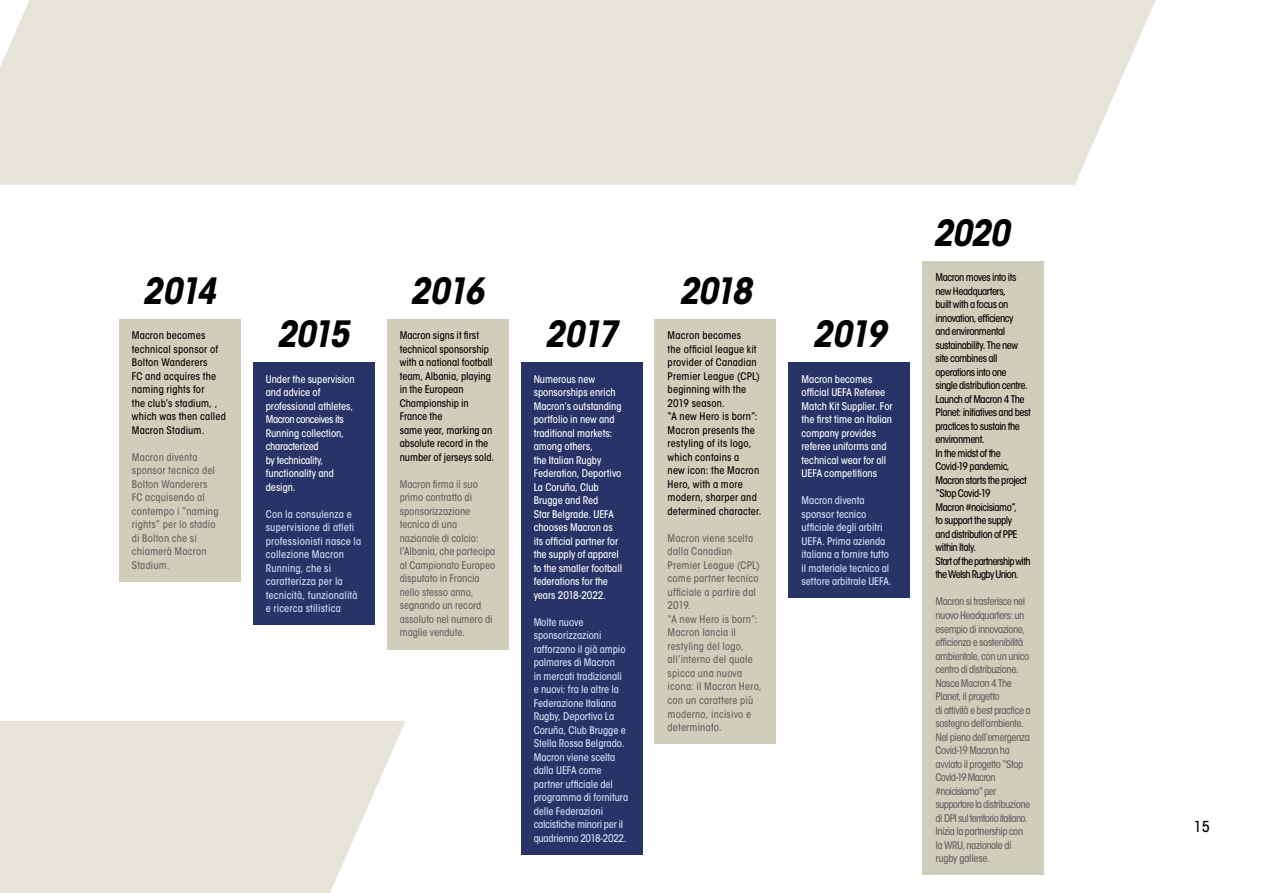
<style>
.page{position:relative;width:1263px;height:893px;background:#fff}
.page>*{position:absolute;margin:0;border:0;box-sizing:border-box;transform-origin:0 0}
.t1{font:italic 700 condensed 36px "ITC Avant Garde Std";letter-spacing:-.075em;color:#000}
.t2{font:500 condensed 15px "ITC Avant Garde Std";color:#000}
.t3{font:500 condensed 10.5px/13.5px "ITC Avant Garde Std";color:#cbe3f8}
.t4{font:500 condensed 10.5px/13.5px "ITC Avant Garde Std";letter-spacing:-.005em;color:#fff}
.t5{font:500 condensed 10.5px/13.5px "ITC Avant Garde Std";letter-spacing:-.045em;color:#000}
.t6{font:500 condensed 10.5px/13.5px "ITC Avant Garde Std";letter-spacing:-.045em;color:#636363}
.t7{font:500 condensed 10.5px/13.5px "ITC Avant Garde Std";letter-spacing:.015em;color:#636363}
.t8{font:500 condensed 10.5px/13.5px "ITC Avant Garde Std";letter-spacing:.015em;color:#000}
.t9{font:500 condensed 10.5px/13.5px "ITC Avant Garde Std";letter-spacing:-.005em;color:#636363}
.t10{font:500 condensed 10.5px/13.5px "ITC Avant Garde Std";letter-spacing:-.005em;color:#000}
</style>
<div class="page">
<div style="left:0;top:0;width:1156px;height:185px;background:#e6e4d9"></div>
<svg style="left:0;top:721px;width:406px;height:172px;fill:#e6e4d9"></svg>
<div style="left:119px;top:319px;width:121px;height:263px;background:#d0cebb"></div>
<div style="left:387px;top:319px;width:121px;height:330px;background:#d0cebb"></div>
<div style="left:655px;top:319px;width:121px;height:425px;background:#d0cebb"></div>
<div style="left:923px;top:261px;width:121px;height:614px;background:#d0cebb"></div>
<div style="left:253px;top:362px;width:121px;height:263px;background:#283367"></div>
<div style="left:521px;top:362px;width:121px;height:492px;background:#283367"></div>
<div style="left:789px;top:362px;width:121px;height:236px;background:#283367"></div>
<h1 class="t1" style="left:142px;top:268px;width:75px">2014</h1>
<p class="t8" style="left:132px;top:329px;width:96px">Macron becomes technical sponsor of<br>Bolton Wanderers<br>FC and acquires the naming rights for<br>the club’s stadium, , which was then called<br>Macron Stadium.</p>
<p class="t7" style="left:132px;top:450px;width:88px">Macron diventa sponsor tecnico del<br>Bolton Wanderers<br>FC acquisendo al contempo i “naming rights” per lo stadio di Bolton che si chiamerà Macron<br>Stadium.</p>
<h1 class="t1" style="left:277px;top:311px;width:74px">2015</h1>
<p class="t4" style="left:266px;top:372px;width:90px">Under the supervision and advice of professional athletes,<br>Macron conceives its<br>Running collection, characterized<br>by technicality, functionality and design.</p>
<p class="t3" style="left:266px;top:507px;width:97px">Con la consulenza e supervisione di atleti professionisti nasce la collezione Macron<br>Running, che si caratterizza per la tecnicità, funzionalità e ricerca stilistica</p>
<h1 class="t1" style="left:410px;top:268px;width:76px">2016</h1>
<p class="t10" style="left:400px;top:329px;width:96px">Macron signs it first technical sponsorship with a national football team, Albania, playing in the European<br>Championship in<br>France the<br>same year, marking an absolute record in the number of jerseys sold.</p>
<p class="t9" style="left:400px;top:477px;width:97px">Macron firma il suo primo contratto di sponsorizzazione tecnica di una nazionale di calcio: l’Albania, che partecipa al Campionato Europeo disputato in Francia nello stesso anno, segnando un record assoluto nel numero di maglie vendute.</p>
<h1 class="t1" style="left:544px;top:311px;width:74px">2017</h1>
<p class="t4" style="left:534px;top:372px;width:90px">Numerous new sponsorships enrich<br>Macron’s outstanding portfolio in new and traditional markets: among others,<br>the Italian Rugby<br>Federation, Deportivo<br>La Coruña, Club<br>Brugge and Red<br>Star Belgrade. UEFA chooses Macron as its official partner for the supply of apparel to the smaller football federations for the years 2018-2022.</p>
<p class="t3" style="left:534px;top:615px;width:96px">Molte nuove sponsorizzazioni rafforzano il già ampio palmares di Macron<br>in mercati tradizionali e nuovi: fra le altre la<br>Federazione Italiana<br>Rugby, Deportivo La<br>Coruña, Club Brugge e<br>Stella Rossa Belgrado.<br>Macron viene scelta dalla UEFA come partner ufficiale del programma di fornitura delle Federazioni calcistiche minori per il quadrienno 2018-2022.</p>
<h1 class="t1" style="left:679px;top:268px;width:74px">2018</h1>
<p class="t8" style="left:668px;top:329px;width:96px">Macron becomes<br>the official league kit provider of Canadian<br>Premier League (CPL) beginning with the<br>2019 season.<br>“A new Hero is born”:<br>Macron presents the restyling of its logo, which contains a<br>new icon: the Macron<br>Hero, with a more modern, sharper and determined character.</p>
<p class="t7" style="left:668px;top:531px;width:95px">Macron viene scelta dalla Canadian<br>Premier League (CPL) come partner tecnico ufficiale a partire dal<br>2019.<br>“A new Hero is born”:<br>Macron lancia il restyling del logo, all’interno del quale spicca una nuova icona: il Macron Hero, con un carattere più moderno, incisivo e determinato.</p>
<h1 class="t1" style="left:812px;top:311px;width:76px">2019</h1>
<p class="t4" style="left:801px;top:372px;width:92px">Macron becomes official UEFA Referee<br>Match Kit Supplier. For the first time an Italian company provides referee uniforms and technical wear for all<br>UEFA competitions</p>
<p class="t3" style="left:801px;top:494px;width:92px">Macron diventa sponsor tecnico ufficiale degli arbitri<br>UEFA. Prima azienda italiana a fornire tutto il materiale tecnico al settore arbitrale UEFA.</p>
<h1 class="t1" style="left:933px;top:210px;width:78px">2020</h1>
<p class="t5" style="left:935px;top:271px;width:97px">Macron moves into its new Headquarters,<br>built with a focus on innovation, efficiency and environmental sustainability. The new site combines all operations into one single distribution centre.<br>Launch of Macron 4 The<br>Planet: initiatives and best practices to sustain the environment.<br>In the midst of the<br>Covid-19 pandemic,<br>Macron starts the project “Stop Covid-19<br>Macron #noicisiamo”,<br>to support the supply<br>and distribution of PPE within Italy.<br>Start of the partnership with the Welsh Rugby Union.</p>
<p class="t6" style="left:935px;top:595px;width:97px">Macron si trasferisce nel nuovo Headquarters: un esempio di innovazione, efficienza e sostenibilità ambientale, con un unico centro di distribuzione.<br>Nasce Macron 4 The<br>Planet, il progetto<br>di attività e best practice a sostegno dell’ambiente.<br>Nel pieno dell’emergenza<br>Covid-19 Macron ha avviato il progetto “Stop<br>Covid-19 Macron #noicisiamo” per supportare la distribuzione di DPI sul territorio italiano.<br>Inizia la partnership con la WRU, nazionale di rugby gallese.</p>
<h2 class="t2" style="left:1194px;top:817px;width:17px">15</h2>
</div>
